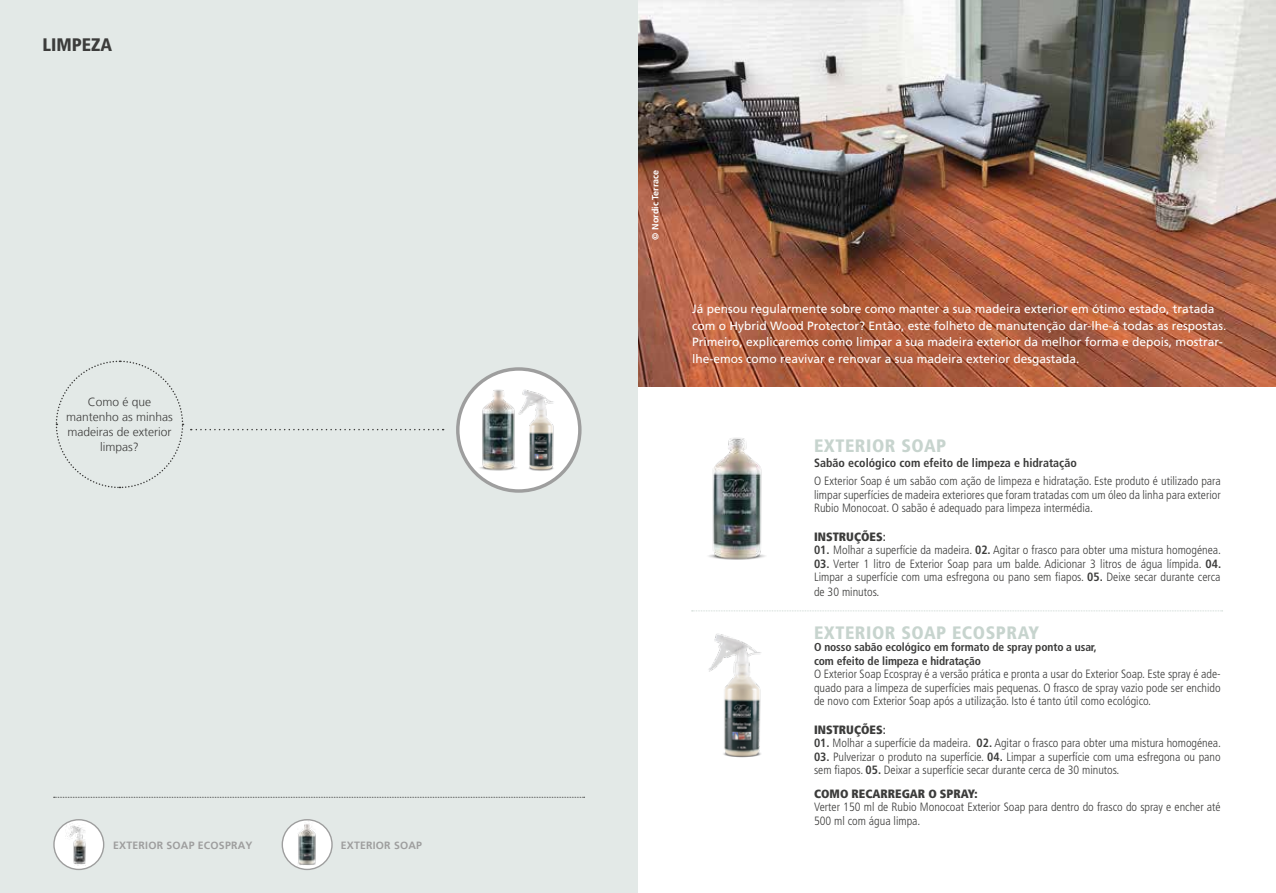
<style>
.page{position:relative;width:1276px;height:893px;background:#fff}
.page>*{position:absolute;margin:0;border:0;box-sizing:border-box;transform-origin:0 0}
.t1{font:900 condensed 18px "Frutiger LT Std";letter-spacing:.03em;color:#c7d4ce}
.t2{font:900 condensed 18px "Frutiger 77";color:#3c3c3b}
.t3{font:300 condensed 12px/13.5px "Frutiger LT Std";color:#3c3c3b}
.t4{font:12px/16.5px "Frutiger LT Std";color:#fff}
.t5{font:300 12px/15px "Frutiger LT";color:#3c3c3b;text-align:center}
.t6{font:700 condensed 12px "Frutiger LT Std";color:#3c3c3b}
.t7{font:900 condensed 12px "Frutiger LT";color:#3c3c3b}
.t8{font:700 condensed 11.55px/13.5px "Frutiger LT Std";letter-spacing:-.01em;color:#3c3c3b}
.t9{font:700 10.5px "Frutiger LT";letter-spacing:.02em;color:#9e9e9e}
.t10{font:700 9px "Frutiger LT";color:#fff}
.s1{font-family:"Frutiger LT Std";font-weight:700}
.s2{font-weight:700}
</style>
<div class="page">
<img style="left:638px;top:0;width:638px;height:387px">
<div style="left:0;top:0;width:638px;height:893px;background:#e3e9e7"></div>
<svg style="left:55px;top:360px;width:129px;height:129px"></svg>
<svg style="left:191px;top:429px;width:252px;height:1px"></svg>
<svg style="left:458px;top:369px;width:122px;height:122px;background:#f3f3f3"></svg>
<div style="left:456px;top:367px;width:125px;height:126px;border:3px solid #9e9e9e;border-radius:50%"></div>
<svg style="left:54px;top:797px;width:530px;height:1px"></svg>
<img style="left:478px;top:387px;width:39px;height:90px">
<img style="left:517px;top:384px;width:52px;height:96px">
<svg style="left:691px;top:610px;width:531px;height:1px"></svg>
<img style="left:708px;top:633px;width:53px;height:125px">
<img style="left:708px;top:438px;width:57px;height:122px">
<div style="left:54px;top:820px;width:50px;height:49px;background:#fff;border-radius:50%"></div>
<div style="left:53px;top:819px;width:51px;height:51px;border:1px solid #9e9e9e;border-radius:50%"></div>
<img style="left:66px;top:823px;width:20px;height:42px">
<div style="left:282px;top:820px;width:50px;height:49px;background:#fff;border-radius:50%"></div>
<div style="left:282px;top:819px;width:51px;height:51px;border:1px solid #9e9e9e;border-radius:50%"></div>
<img style="left:297px;top:821px;width:19px;height:44px">
<h1 class="t2" style="left:43px;top:34px;width:71px">LIMPEZA</h1>
<p class="t5" style="left:66px;top:395px;width:108px">Como é que mantenho as minhas madeiras de exterior limpas?</p>
<p class="t9" style="left:113px;top:839px;width:141px">EXTERIOR SOAP ECOSPRAY</p>
<p class="t9" style="left:341px;top:839px;width:83px">EXTERIOR SOAP</p>
<p class="t10" style="left:650px;top:239px;width:71px;rotate:-90deg">© Nordic Terrace</p>
<p class="t4" style="left:692px;top:301px;width:536px">Já pensou regularmente sobre como manter a sua madeira exterior em ótimo estado, tratada com o Hybrid Wood Protector? Então, este folheto de manutenção dar-lhe-á todas as respostas.<br>Primeiro, explicaremos como limpar a sua madeira exterior da melhor forma e depois, mostrar&shy;lhe-emos como reavivar e renovar a sua madeira exterior desgastada.</p>
<h1 class="t1" style="left:814px;top:435px;width:134px">EXTERIOR SOAP</h1>
<p class="t6" style="left:814px;top:456px;width:264px">Sabão ecológico com efeito de limpeza e hidratação</p>
<p class="t3" style="left:814px;top:474px;width:408px;text-align:justify">O Exterior Soap é um sabão com ação de limpeza e hidratação. Este produto é utilizado para limpar superfícies de madeira exteriores que foram tratadas com um óleo da linha para exterior Rubio Monocoat. O sabão é adequado para limpeza intermédia.</p>
<p class="t7" style="left:814px;top:529px;width:73px">INSTRUÇÕES<span class="s1">:</span></p>
<p class="t3" style="left:814px;top:543px;width:408px"><span class="s2">01.</span> Molhar a superfície da madeira. <span class="s2">02.</span> Agitar o frasco para obter uma mistura homogénea.</p>
<p class="t3" style="left:814px;top:557px;width:408px"><span class="s2">03.</span> Verter 1 litro de Exterior Soap para um balde. Adicionar 3 litros de água límpida. <span class="s2">04.<br></span>Limpar a superfície com uma esfregona ou pano sem fiapos. <span class="s2">05.</span> Deixe secar durante cerca</p>
<p class="t3" style="left:814px;top:585px;width:67px">de 30 minutos.</p>
<h1 class="t1" style="left:814px;top:622px;width:227px">EXTERIOR SOAP ECOSPRAY</h1>
<p class="t8" style="left:814px;top:640px;width:284px">O nosso sabão ecológico em formato de spray ponto a usar, com efeito de limpeza e hidratação</p>
<p class="t3" style="left:814px;top:667px;width:408px;text-align:justify">O Exterior Soap Ecospray é a versão prática e pronta a usar do Exterior Soap. Este spray é ade&shy;quado para a limpeza de superfícies mais pequenas. O frasco de spray vazio pode ser enchido de novo com Exterior Soap após a utilização. Isto é tanto útil como ecológico.</p>
<p class="t7" style="left:814px;top:722px;width:73px">INSTRUÇÕES<span class="s1">:</span></p>
<p class="t3" style="left:814px;top:736px;width:408px"><span class="s2">01.</span> Molhar a superfície da madeira. <span class="s2">02.</span> Agitar o frasco para obter uma mistura homogénea.</p>
<p class="t3" style="left:814px;top:750px;width:408px"><span class="s2">03.</span> Pulverizar o produto na superfície. <span class="s2">04.</span> Limpar a superfície com uma esfregona ou pano sem fiapos. <span class="s2">05.</span> Deixar a superfície secar durante cerca de 30 minutos.</p>
<p class="t7" style="left:814px;top:786px;width:165px">COMO RECARREGAR O SPRAY:</p>
<p class="t3" style="left:814px;top:800px;width:408px">Verter 150 ml de Rubio Monocoat Exterior Soap para dentro do frasco do spray e encher até<br>500 ml com água limpa.</p>
</div>
